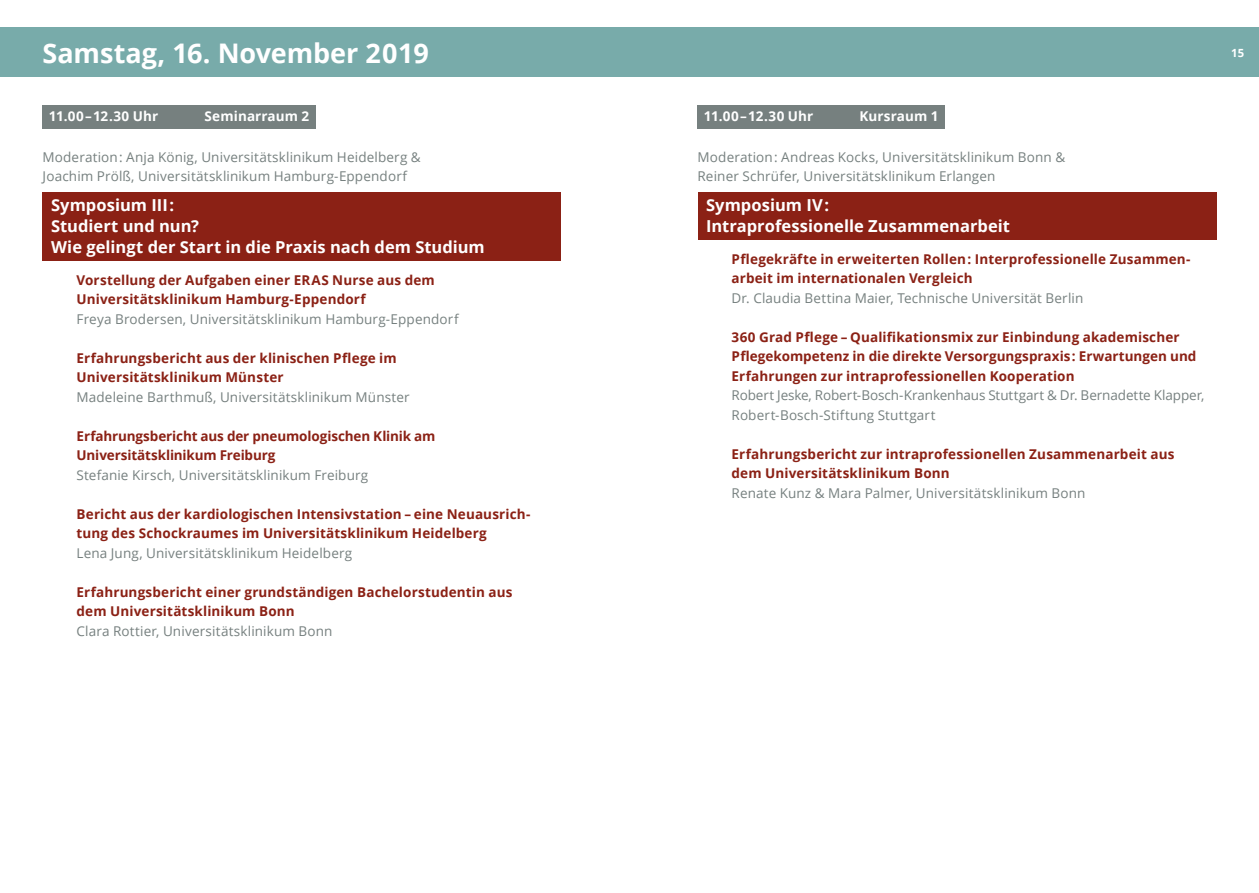
<style>
.page{position:relative;width:1259px;height:893px;background:#fff}
.page>*{position:absolute;margin:0;border:0;box-sizing:border-box;transform-origin:0 0}
.t1{font:700 27px "Open Sans";color:#fff}
.t2{font:700 16.5px/21px "Open Sans";color:#fff}
.t3{font:700 13.5px/19.5px "Open Sans";letter-spacing:.01em;color:#8b2115}
.t4{font:13.5px/19.5px "Open Sans";letter-spacing:.01em;color:#76807f}
.t5{font:700 13.5px/19.5px "Open Sans";letter-spacing:-.01em;color:#8b2115}
.t6{font:700 13.5px "Open Sans";letter-spacing:.005em;color:#fff}
.t7{font:700 11.25px "Open Sans";color:#fff}
</style>
<div class="page">
<div style="left:0;top:28px;width:1259px;height:49px;background:#78abaa"></div>
<div style="left:43px;top:105px;width:273px;height:23px;background:#76807f"></div>
<div style="left:43px;top:192px;width:518px;height:69px;background:#8b2115"></div>
<div style="left:697px;top:105px;width:248px;height:23px;background:#76807f"></div>
<div style="left:697px;top:192px;width:519px;height:48px;background:#8b2115"></div>
<h1 class="t1" style="left:42px;top:34px;width:388px">Samstag, 16. November 2019</h1>
<p class="t7" style="left:1231px;top:44px;width:14px">15</p>
<p class="t6" style="left:49px;top:106px;width:111px">11.00 – 12.30 Uhr</p>
<p class="t6" style="left:205px;top:106px;width:106px">Seminarraum 2</p>
<p class="t4" style="left:43px;top:147px;width:380px">Moderation : Anja König, Universitätsklinikum Heidelberg &amp;<br>Joachim Prölß, Universitätsklinikum Hamburg-Eppendorf</p>
<p class="t2" style="left:51px;top:194px;width:435px">Symposium III :<br>Studiert und nun?<br>Wie gelingt der Start in die Praxis nach dem Studium</p>
<p class="t3" style="left:77px;top:270px;width:360px">Vorstellung der Aufgaben einer ERAS Nurse aus dem<br>Universitätsklinikum Hamburg-Eppendorf</p>
<p class="t4" style="left:77px;top:309px;width:384px">Freya Brodersen, Universitätsklinikum Hamburg-Eppendorf</p>
<p class="t3" style="left:77px;top:348px;width:322px">Erfahrungsbericht aus der klinischen Pflege im<br>Universitätsklinikum Münster</p>
<p class="t4" style="left:77px;top:387px;width:335px">Madeleine Barthmuß, Universitätsklinikum Münster</p>
<p class="t5" style="left:77px;top:426px;width:360px">Erfahrungsbericht aus der pneumologischen Klinik am<br>Universitätsklinikum Freiburg</p>
<p class="t4" style="left:77px;top:465px;width:293px">Stefanie Kirsch, Universitätsklinikum Freiburg</p>
<p class="t3" style="left:77px;top:504px;width:455px">Bericht aus der kardiologischen Intensivstation – eine Neuausrich&shy;tung des Schockraumes im Universitätsklinikum Heidelberg</p>
<p class="t4" style="left:77px;top:543px;width:277px">Lena Jung, Universitätsklinikum Heidelberg</p>
<p class="t3" style="left:77px;top:582px;width:437px">Erfahrungsbericht einer grundständigen Bachelorstudentin aus dem Universitätsklinikum Bonn</p>
<p class="t4" style="left:77px;top:621px;width:257px">Clara Rottier, Universitätsklinikum Bonn</p>
<p class="t6" style="left:704px;top:106px;width:111px">11.00 – 12.30 Uhr</p>
<p class="t6" style="left:859px;top:106px;width:80px">Kursraum 1</p>
<p class="t4" style="left:697px;top:147px;width:369px">Moderation : Andreas Kocks, Universitätsklinikum Bonn &amp;<br>Reiner Schrüfer, Universitätsklinikum Erlangen</p>
<p class="t2" style="left:706px;top:194px;width:305px">Symposium IV :<br>Intraprofessionelle Zusammenarbeit</p>
<p class="t3" style="left:731px;top:249px;width:460px">Pflegekräfte in erweiterten Rollen : Interprofessionelle Zusammen&shy;arbeit im internationalen Vergleich</p>
<p class="t4" style="left:731px;top:288px;width:353px">Dr. Claudia Bettina Maier, Technische Universität Berlin</p>
<p class="t3" style="left:731px;top:327px;width:466px">360 Grad Pflege – Qualifikationsmix zur Einbindung akademischer<br>Pflegekompetenz in die direkte Versorgungspraxis : Erwartungen und<br>Erfahrungen zur intraprofessionellen Kooperation</p>
<p class="t4" style="left:731px;top:385px;width:474px">Robert Jeske, Robert-Bosch-Krankenhaus Stuttgart &amp; Dr. Bernadette Klapper,<br>Robert-Bosch-Stiftung Stuttgart</p>
<p class="t3" style="left:731px;top:444px;width:444px">Erfahrungsbericht zur intraprofessionellen Zusammenarbeit aus dem Universitätsklinikum Bonn</p>
<p class="t4" style="left:731px;top:483px;width:355px">Renate Kunz &amp; Mara Palmer, Universitätsklinikum Bonn</p>
</div>
